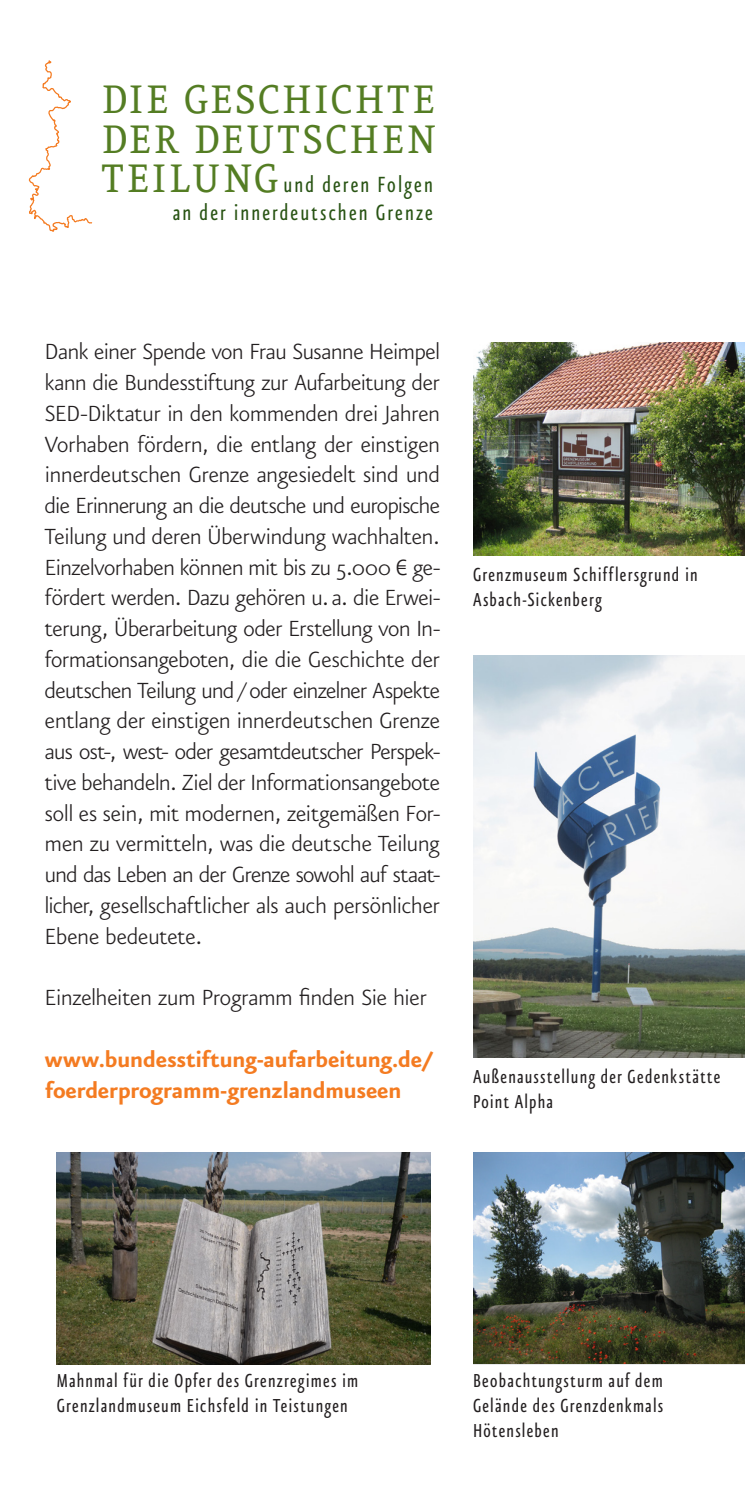
<style>
.page{position:relative;width:745px;height:1489px;background:#fff}
.page>*{position:absolute;margin:0;border:0;box-sizing:border-box;transform-origin:0 0}
.t1{font:47.75px/39.5px "Eureka";letter-spacing:.02em;color:#547d23;text-align:justify}
.t2{font:300 26.25px/30.8px "Eureka Sans";letter-spacing:-.005em;color:#231f20;text-align:justify}
.t3{font:700 26.25px/30.8px "Eureka Sans";letter-spacing:-.02em;color:#f47b21}
.t4{font:26.25px/28px "Eureka Sans Cond";letter-spacing:.08em;color:#295414;text-align:right}
.t5{font:22.5px/25px "Eureka Sans Cond";letter-spacing:.05em;color:#231f20}
</style>
<div class="page">
<svg style="left:28px;top:60px;width:65px;height:172px"></svg>
<img style="left:473px;top:343px;width:271px;height:212px">
<img style="left:473px;top:656px;width:271px;height:401px">
<img style="left:473px;top:1152px;width:271px;height:210px">
<img style="left:57px;top:1152px;width:373px;height:212px">
<h1 class="t1" style="left:101px;top:82px;width:337px">DIE GESCHICHTE DER DEUTSCHEN TEILUNG</h1>
<p class="t4" style="left:172px;top:172px;width:261px">und deren Folgen<br>an der innerdeutschen Grenze</p>
<p class="t2" style="left:45px;top:337px;width:396px">Dank einer Spende von Frau Susanne Heimpel kann die Bundesstiftung zur Aufarbeitung der SED-Diktatur in den kommenden drei Jahren Vorhaben fördern, die entlang der einstigen innerdeutschen Grenze angesiedelt sind und die Erinnerung an die deutsche und europische Teilung und deren Überwindung wachhalten.<br>Einzelvorhaben können mit bis zu 5.000 € ge&shy;fördert werden. Dazu gehören u.a. die Erwei&shy;terung, Überarbeitung oder Erstellung von In&shy;formationsangeboten, die die Geschichte der deutschen Teilung und/oder einzelner Aspekte entlang der einstigen innerdeutschen Grenze aus ost-, west- oder gesamtdeutscher Perspek&shy;tive behandeln. Ziel der Informationsangebote soll es sein, mit modernen, zeitgemäßen For&shy;men zu vermitteln, was die deutsche Teilung und das Leben an der Grenze sowohl auf staat&shy;licher, gesellschaftlicher als auch persönlicher Ebene bedeutete.</p>
<p class="t2" style="left:45px;top:983px;width:383px">Einzelheiten zum Programm finden Sie hier</p>
<p class="t3" style="left:45px;top:1044px;width:390px">www.bundesstiftung-aufarbeitung.de/ foerderprogramm-grenzlandmuseen</p>
<p class="t5" style="left:472px;top:563px;width:226px">Grenzmuseum Schifflersgrund in<br>Asbach-Sickenberg</p>
<p class="t5" style="left:472px;top:1065px;width:249px">Außenausstellung der Gedenkstätte<br>Point Alpha</p>
<p class="t5" style="left:57px;top:1368px;width:303px">Mahnmal für die Opfer des Grenzregimes im<br>Grenzlandmuseum Eichsfeld in Teistungen</p>
<p class="t5" style="left:472px;top:1368px;width:191px;text-align:justify">Beobachtungsturm auf dem Gelände des Grenzdenkmals Hötensleben</p>
</div>
